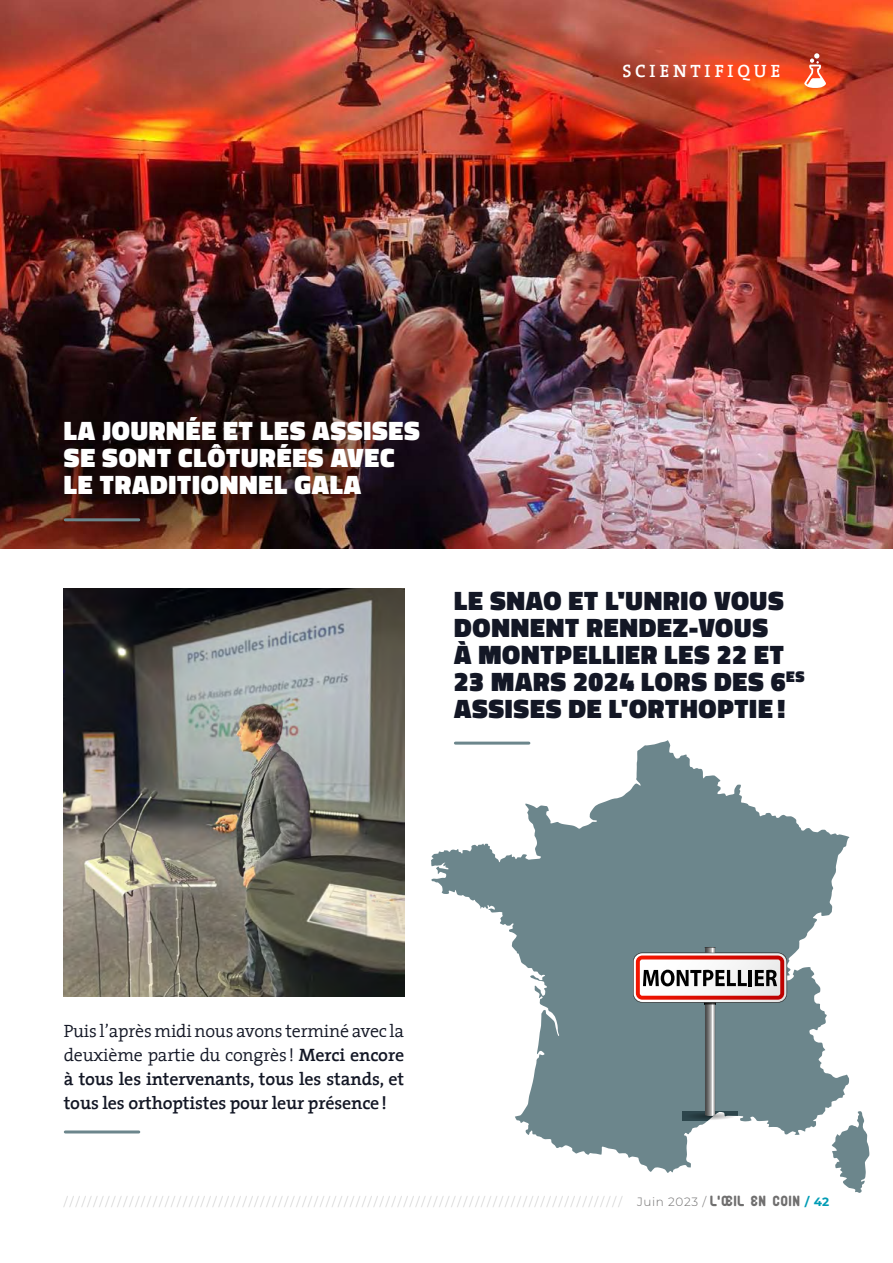
<style>
.page{position:relative;width:893px;height:1263px;background:#fff}
.page>*{position:absolute;margin:0;border:0;box-sizing:border-box;transform-origin:0 0}
.t1{font:900 27px/27px "Titillium Web";letter-spacing:.03em;color:#131725}
.t2{font:900 27px/27px "Titillium Web";letter-spacing:.03em;color:#fff}
.t3{font:600 18px/24px "The Serif";letter-spacing:-.01em;color:#131725;text-align:justify}
.t4{font:600 18px "The Serif";letter-spacing:.21em;color:#fff}
.t5{font:300 12px "Montserrat";letter-spacing:.05em;color:#c6c6c6}
.s1{font-weight:300}
.s2{color:#706f6f}
.s3{font-family:"Bubble Club";font-weight:400;font-size:10.5px;color:#706f6f}
.s4{font-weight:700;color:#009cb5}
</style>
<div class="page">
<img style="left:0;top:0;width:893px;height:548px">
<hr style="left:65px;top:1130px;width:74px;height:3px;background:#6c868c">
<hr style="left:65px;top:518px;width:74px;height:3px;background:#6c868c">
<img style="left:64px;top:588px;width:340px;height:409px">
<svg style="left:840px;top:1111px;width:30px;height:82px"></svg>
<svg style="left:431px;top:740px;width:419px;height:434px"></svg>
<svg style="left:633px;top:947px;width:154px;height:173px"></svg>
<svg style="left:804px;top:53px;width:22px;height:35px"></svg>
<p class="t4" style="left:622px;top:56px;width:159px">SCIENTIFIQUE</p>
<h1 class="t2" style="left:64px;top:417px;width:357px">LA JOURNÉE ET LES ASSISES<br>SE SONT CLÔTURÉES AVEC<br>LE TRADITIONNEL GALA</h1>
<h1 class="t1" style="left:454px;top:587px;width:352px">LE SNAO ET L'UNRIO VOUS<br>DONNENT RENDEZ-VOUS<br>À MONTPELLIER LES 22 ET<br>23 MARS 2024 LORS DES 6<sup>ES<br></sup>ASSISES DE L'ORTHOPTIE !</h1>
<p class="t3" style="left:64px;top:1019px;width:342px"><span class="s1">Puis l’après midi nous avons terminé avec la deuxième partie du congrès!</span> Merci encore à tous les intervenants, tous les stands, et tous les orthoptistes pour leur présence!</p>
<p class="t5" style="left:64px;top:1193px;width:767px">////////////////////////////////////////////////////////////////////////////////////////////// <span class="s2">Juin 2023 /</span> <span class="s3">L’ŒIL EN COIN</span> <span class="s4">/ 42</span></p>
</div>
